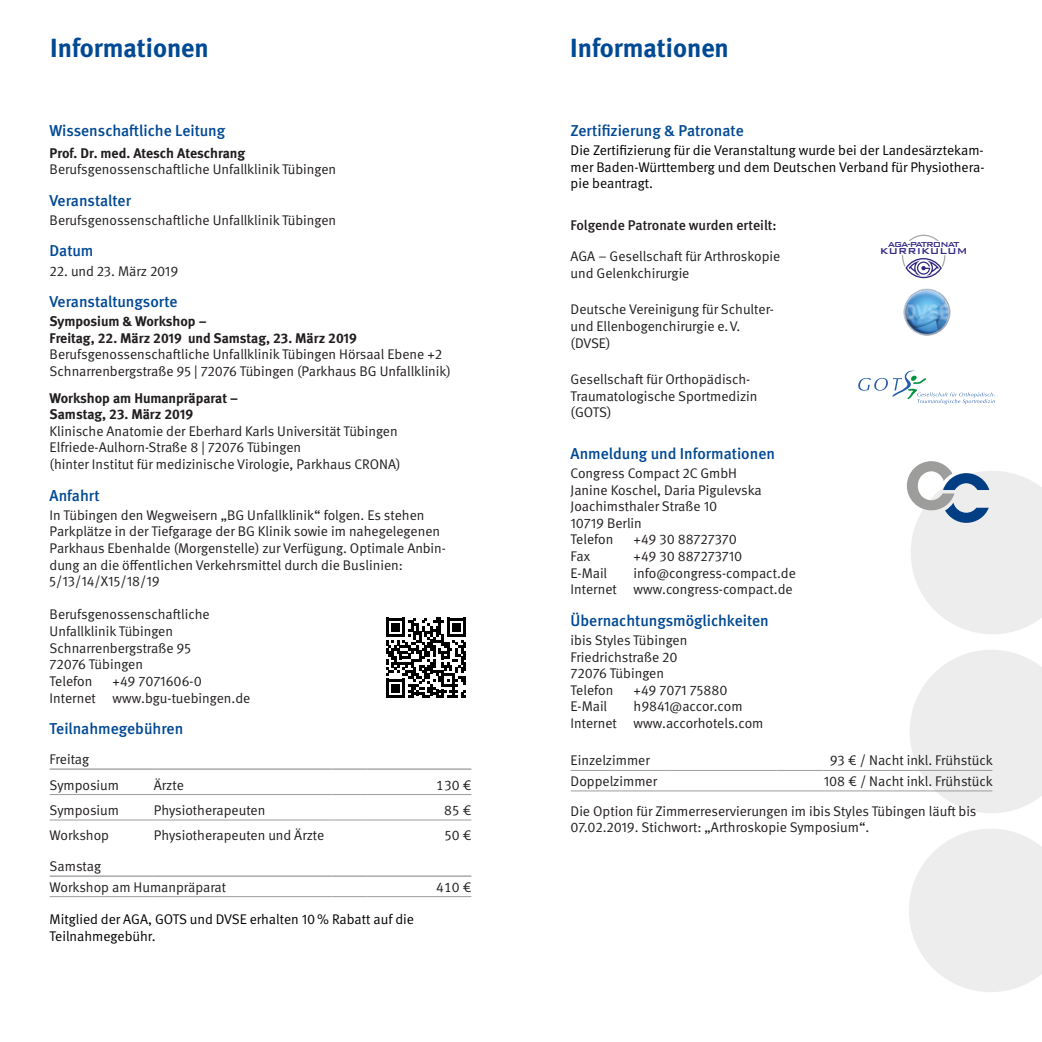
<style>
.page{position:relative;width:1042px;height:1042px;background:#fff}
.page>*{position:absolute;margin:0;border:0;box-sizing:border-box;transform-origin:0 0}
.t1{font:700 26.25px "DGUV Meta";color:#004994}
.t2{font:500 15.75px "DGUV Meta";color:#004994}
.t3{font:14px/16.6px "DGUV Meta";color:#221e1f}
.t4{font:14px/16.6px "DGUV Meta";color:#000;text-align:justify}
.t5{font:700 14px/16.6px "DGUV Meta";color:#221e1f}
.t6{font:500 14px "DGUV Meta";letter-spacing:-.005em;color:#221e1f}
.t7{font:500 11.55px "Bank Gothic BT";color:#312783}
.t8{font:500 9.62px "Bank Gothic BT";letter-spacing:-.12em;color:#312783}
</style>
<div class="page">
<svg style="left:909px;top:650px;width:133px;height:163px"></svg>
<svg style="left:909px;top:829px;width:133px;height:163px"></svg>
<svg style="left:386px;top:617px;width:80px;height:81px"></svg>
<hr style="left:50px;top:768px;width:104px;height:2px;background:#9d9d9c">
<hr style="left:154px;top:768px;width:178px;height:2px;background:#9d9d9c">
<hr style="left:332px;top:768px;width:35px;height:2px;background:#9d9d9c">
<hr style="left:367px;top:768px;width:104px;height:2px;background:#9d9d9c">
<hr style="left:50px;top:875px;width:104px;height:2px;background:#9d9d9c">
<hr style="left:154px;top:875px;width:178px;height:2px;background:#9d9d9c">
<hr style="left:332px;top:875px;width:35px;height:2px;background:#9d9d9c">
<hr style="left:367px;top:875px;width:104px;height:2px;background:#9d9d9c">
<hr style="left:50px;top:896px;width:104px;height:1px;background:#9d9d9c">
<hr style="left:154px;top:896px;width:178px;height:1px;background:#9d9d9c">
<hr style="left:332px;top:896px;width:35px;height:1px;background:#9d9d9c">
<hr style="left:367px;top:896px;width:104px;height:1px;background:#9d9d9c">
<hr style="left:50px;top:794px;width:104px;height:1px;background:#9d9d9c">
<hr style="left:154px;top:794px;width:178px;height:1px;background:#9d9d9c">
<hr style="left:332px;top:794px;width:35px;height:1px;background:#9d9d9c">
<hr style="left:367px;top:794px;width:104px;height:1px;background:#9d9d9c">
<hr style="left:50px;top:819px;width:104px;height:1px;background:#9d9d9c">
<hr style="left:154px;top:819px;width:178px;height:1px;background:#9d9d9c">
<hr style="left:332px;top:819px;width:35px;height:1px;background:#9d9d9c">
<hr style="left:367px;top:819px;width:104px;height:1px;background:#9d9d9c">
<svg style="left:907px;top:461px;width:135px;height:173px"></svg>
<hr style="left:570px;top:790px;width:101px;height:1px;background:#9d9d9c">
<hr style="left:671px;top:790px;width:105px;height:1px;background:#9d9d9c">
<hr style="left:776px;top:790px;width:47px;height:1px;background:#9d9d9c">
<hr style="left:823px;top:790px;width:169px;height:1px;background:#9d9d9c">
<hr style="left:570px;top:770px;width:101px;height:1px;background:#9d9d9c">
<hr style="left:671px;top:770px;width:105px;height:1px;background:#9d9d9c">
<hr style="left:776px;top:770px;width:47px;height:1px;background:#9d9d9c">
<hr style="left:823px;top:770px;width:169px;height:1px;background:#9d9d9c">
<svg style="left:858px;top:370px;width:137px;height:34px"></svg>
<svg style="left:908px;top:235px;width:31px;height:6px"></svg>
<svg style="left:902px;top:255px;width:43px;height:23px"></svg>
<img style="left:903px;top:288px;width:48px;height:48px">
<h1 class="t1" style="left:50px;top:33px;width:160px">Informationen</h1>
<h1 class="t1" style="left:570px;top:33px;width:160px">Informationen</h1>
<p class="t2" style="left:50px;top:121px;width:177px">Wissenschaftliche Leitung</p>
<p class="t5" style="left:50px;top:145px;width:197px">Prof. Dr. med. Atesch Ateschrang</p>
<p class="t3" style="left:50px;top:161px;width:288px">Berufsgenossenschaftliche Unfallklinik Tübingen</p>
<p class="t2" style="left:50px;top:191px;width:83px">Veranstalter</p>
<p class="t3" style="left:50px;top:212px;width:288px">Berufsgenossenschaftliche Unfallklinik Tübingen</p>
<p class="t2" style="left:50px;top:242px;width:45px">Datum</p>
<p class="t3" style="left:50px;top:263px;width:130px">22. und 23. März 2019</p>
<p class="t2" style="left:50px;top:292px;width:129px">Veranstaltungsorte</p>
<p class="t5" style="left:50px;top:313px;width:309px">Symposium &amp; Workshop –<br>Freitag, 22. März 2019 und Samstag, 23. März 2019</p>
<p class="t3" style="left:50px;top:346px;width:403px">Berufsgenossenschaftliche Unfallklinik Tübingen Hörsaal Ebene +2<br>Schnarrenbergstraße 95 | 72076 Tübingen (Parkhaus BG Unfallklinik)</p>
<p class="t5" style="left:50px;top:390px;width:190px">Workshop am Humanpräparat –<br>Samstag, 23. März 2019</p>
<p class="t3" style="left:50px;top:423px;width:352px">Klinische Anatomie der Eberhard Karls Universität Tübingen<br>Elfriede-Aulhorn-Straße 8 | 72076 Tübingen<br>(hinter Institut für medizinische Virologie, Parkhaus CRONA)</p>
<p class="t2" style="left:50px;top:486px;width:52px">Anfahrt</p>
<p class="t3" style="left:50px;top:507px;width:398px">In Tübingen den Wegweisern „BG Unfallklinik“ folgen. Es stehen Parkplätze in der Tiefgarage der BG Klinik sowie im nahegelegenen Parkhaus Ebenhalde (Morgenstelle) zur Verfügung. Optimale Anbin&shy;dung an die öffentlichen Verkehrsmittel durch die Buslinien:<br>5/13/14/X15/18/19</p>
<p class="t3" style="left:50px;top:607px;width:162px">Berufsgenossenschaftliche<br>Unfallklinik Tübingen<br>Schnarrenbergstraße 95<br>72076 Tübingen<br>Telefon</p>
<p class="t3" style="left:50px;top:673px;width:202px;text-indent:63px">+49 7071606-0<br>Internet www.bgu-tuebingen.de</p>
<p class="t2" style="left:50px;top:719px;width:135px">Teilnahmegebühren</p>
<p class="t3" style="left:50px;top:747px;width:71px;line-height:25.4px">Freitag<br>Symposium</p>
<p class="t3" style="left:154px;top:777px;width:32px">Ärzte</p>
<p class="t3" style="left:436px;top:777px;width:37px">130 €</p>
<p class="t3" style="left:50px;top:802px;width:71px">Symposium</p>
<p class="t3" style="left:154px;top:802px;width:113px">Physiotherapeuten</p>
<p class="t3" style="left:444px;top:802px;width:29px">85 €</p>
<p class="t3" style="left:50px;top:827px;width:61px">Workshop</p>
<p class="t3" style="left:154px;top:827px;width:172px">Physiotherapeuten und Ärzte</p>
<p class="t3" style="left:444px;top:827px;width:29px">50 €</p>
<p class="t3" style="left:50px;top:856px;width:178px;line-height:20.5px">Samstag<br>Workshop am Humanpräparat</p>
<p class="t3" style="left:436px;top:879px;width:37px">410 €</p>
<p class="t4" style="left:50px;top:911px;width:366px">Mitglied der AGA, GOTS und DVSE erhalten 10% Rabatt auf die<br>Teilnahmegebühr.</p>
<p class="t2" style="left:570px;top:121px;width:175px">Zertifizierung &amp; Patronate</p>
<p class="t4" style="left:570px;top:142px;width:415px">Die Zertifizierung für die Veranstaltung wurde bei der Landesärztekam&shy;mer Baden-Württemberg und dem Deutschen Verband für Physiothera&shy;pie beantragt.</p>
<p class="t6" style="left:570px;top:217px;width:207px">Folgende Patronate wurden erteilt:</p>
<p class="t3" style="left:570px;top:248px;width:211px">AGA – Gesellschaft für Arthroskopie und Gelenkchirurgie</p>
<p class="t3" style="left:570px;top:301px;width:205px">Deutsche Vereinigung für Schulter&shy;und Ellenbogenchirurgie e.V. (DVSE)</p>
<p class="t3" style="left:570px;top:371px;width:188px">Gesellschaft für Orthopädisch-<br>Traumatologische Sportmedizin (GOTS)</p>
<p class="t2" style="left:570px;top:444px;width:206px">Anmeldung und Informationen</p>
<p class="t3" style="left:570px;top:465px;width:193px">Congress Compact 2C GmbH<br>Janine Koschel, Daria Pigulevska<br>Joachimsthaler Straße 10<br>10719 Berlin<br>Telefon</p>
<p class="t8" style="left:888px;top:239px;width:73px">AGA-PATRONAT</p>
<p class="t7" style="left:880px;top:245px;width:89px">KURRIKULUM</p>
<p class="t3" style="left:633px;top:531px;width:105px">+49 30 88727370</p>
<p class="t3" style="left:570px;top:548px;width:21px">Fax</p>
<p class="t3" style="left:633px;top:548px;width:110px">+49 30 887273710</p>
<p class="t3" style="left:570px;top:565px;width:38px">E-Mail</p>
<p class="t3" style="left:570px;top:565px;width:227px;text-align:right">info@congress-compact.de<br>Internet www.congress-compact.de</p>
<p class="t2" style="left:570px;top:611px;width:200px">Übernachtungsmöglichkeiten</p>
<p class="t3" style="left:570px;top:632px;width:118px">ibis Styles Tübingen<br>Friedrichstraße 20<br>72076 Tübingen<br>Telefon</p>
<p class="t3" style="left:633px;top:682px;width:95px">+49 7071 75880</p>
<p class="t3" style="left:570px;top:698px;width:194px;text-indent:63px">h9841@accor.com<br>Internet www.accorhotels.com</p>
<p class="t3" style="left:570px;top:752px;width:81px">Einzelzimmer</p>
<p class="t3" style="left:830px;top:752px;width:164px">93 € / Nacht inkl. Frühstück</p>
<p class="t3" style="left:570px;top:773px;width:88px">Doppelzimmer</p>
<p class="t3" style="left:570px;top:698px;width:38px">E-Mail</p>
<p class="t3" style="left:570px;top:766px;width:424px;line-height:29.8px;text-indent:253px">108 € / Nacht inkl. Frühstück<br>Die Option für Zimmerreservierungen im ibis Styles Tübingen läuft bis</p>
<p class="t3" style="left:570px;top:819px;width:300px">07.02.2019. Stichwort: „Arthroskopie Symposium“.</p>
</div>
